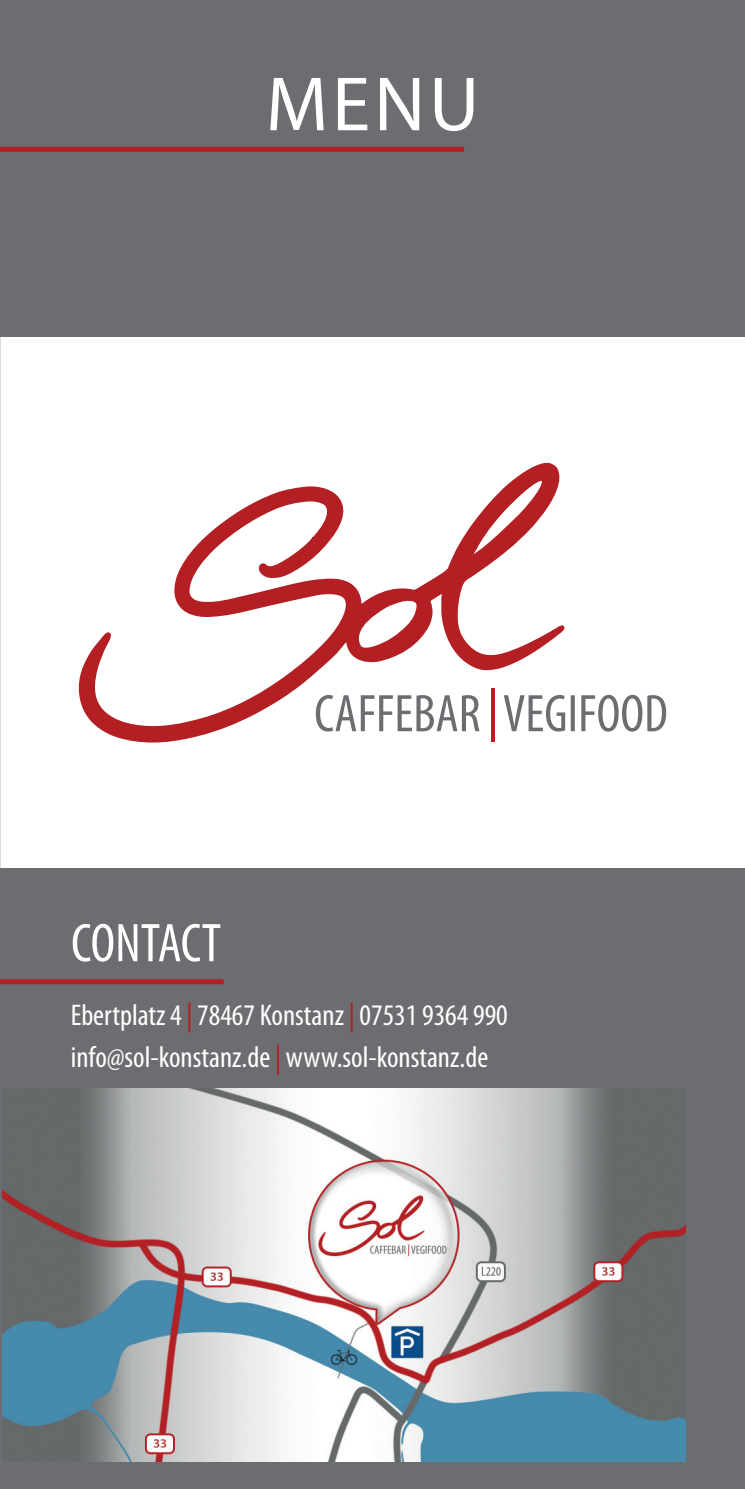
<style>
.page{position:relative;width:745px;height:1489px;background:#fff}
.page>*{position:absolute;margin:0;border:0;box-sizing:border-box;transform-origin:0 0}
.t1{font:77.5px "Myriad Pro";color:#fff}
.t2{font:condensed 55px "Myriad Pro";letter-spacing:-.01em;color:#fff}
.t3{font:condensed 30px/42.5px "Myriad Pro";color:#fff}
.s1{color:#b31f23}
</style>
<div class="page">
<div style="left:0;top:868px;width:744px;height:620px;background:#6c6d70"></div>
<svg style="left:570px;top:694px;width:95px;height:37px"></svg>
<svg style="left:78px;top:462px;width:488px;height:281px"></svg>
<div style="left:0;top:0;width:744px;height:337px;background:#6c6d70"></div>
<div style="left:0;top:979px;width:223px;height:5px;background:#b31f23"></div>
<div style="left:0;top:147px;width:463px;height:5px;background:#b31f23"></div>
<img style="left:2px;top:1088px;width:682px;height:372px">
<h1 class="t1" style="left:265px;top:56px;width:215px">MENU</h1>
<h2 class="t2" style="left:71px;top:909px;width:151px">CONTACT</h2>
<p class="t3" style="left:71px;top:993px;width:438px">Ebertplatz 4 <span class="s1">|</span> 78467 Konstanz <span class="s1">|</span> 07531 9364 990 info@sol-konstanz.de <span class="s1">|</span> www.sol-konstanz.de</p>
</div>
